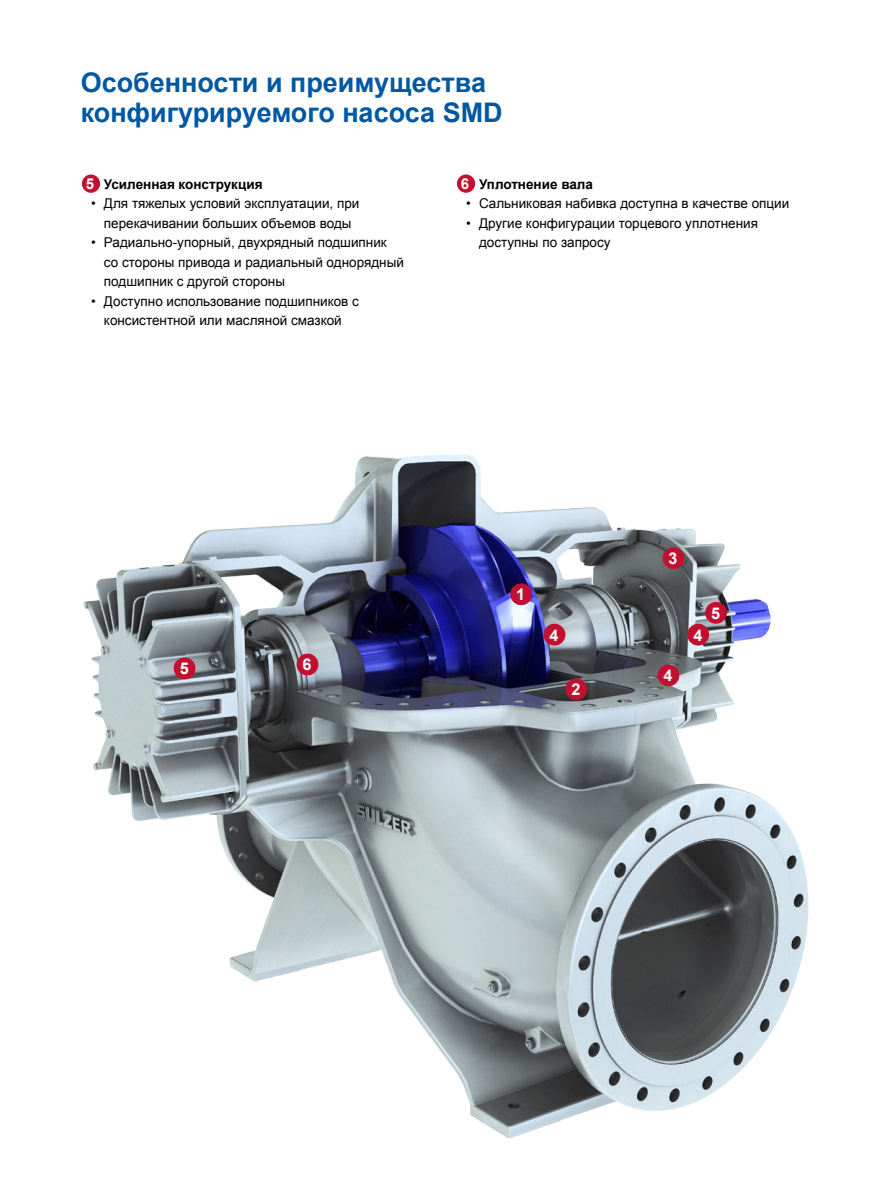
<style>
.page{position:relative;width:893px;height:1191px;background:#fff}
.page>*{position:absolute;margin:0;border:0;box-sizing:border-box;transform-origin:0 0}
.t1{font:700 27px/30px "Arial";color:#0058a2}
.t2{font:700 16.2px "Arial";color:#fff}
.t3{font:700 15px "Arial";color:#fff}
.t4{font:13.5px/19.5px "Arial";color:#000;text-align:center}
.t5{font:700 13.5px "Arial";color:#000}
</style>
<div class="page">
<img style="left:83px;top:455px;width:726px;height:684px">
<div style="left:82px;top:174px;width:18px;height:19px;background:#c21130;border-radius:50%"></div>
<div style="left:457px;top:174px;width:18px;height:19px;background:#c21130;border-radius:50%"></div>
<div style="left:510px;top:583px;width:22px;height:22px;background:#c21130;border-radius:50%"></div>
<div style="left:565px;top:678px;width:22px;height:22px;background:#c21130;border-radius:50%"></div>
<div style="left:663px;top:547px;width:21px;height:22px;background:#c21130;border-radius:50%"></div>
<div style="left:687px;top:624px;width:22px;height:21px;background:#c21130;border-radius:50%"></div>
<div style="left:657px;top:664px;width:22px;height:22px;background:#c21130;border-radius:50%"></div>
<div style="left:544px;top:624px;width:21px;height:21px;background:#c21130;border-radius:50%"></div>
<div style="left:297px;top:653px;width:21px;height:22px;background:#c21130;border-radius:50%"></div>
<div style="left:174px;top:657px;width:21px;height:22px;background:#c21130;border-radius:50%"></div>
<div style="left:705px;top:602px;width:22px;height:22px;background:#c21130;border-radius:50%"></div>
<p class="t1" style="left:81px;top:68px;width:423px">Особенности и преимущества конфигурируемого насоса SMD</p>
<p class="t3" style="left:461px;top:174px;width:10px">6</p>
<p class="t3" style="left:86px;top:174px;width:10px">5</p>
<p class="t5" style="left:466px;top:175px;width:128px">• Уплотнение вала</p>
<p class="t4" style="left:466px;top:194px;width:325px">• Сальниковая набивка доступна в качестве опции</p>
<p class="t4" style="left:479px;top:214px;width:281px;text-align:left;text-indent:-13px">• Другие конфигурации торцевого уплотнения доступны по запросу</p>
<p class="t5" style="left:91px;top:175px;width:173px">• Усиленная конструкция</p>
<p class="t4" style="left:91px;top:194px;width:270px">• Для тяжелых условий эксплуатации, при перекачивании больших объемов воды</p>
<p class="t4" style="left:104px;top:233px;width:301px;text-align:left;text-indent:-13px">• Радиально-упорный, двухрядный подшипник со стороны привода и радиальный однорядный подшипник с другой стороны</p>
<p class="t4" style="left:91px;top:292px;width:269px">• Доступно использование подшипников с консистентной или масляной смазкой</p>
<p class="t2" style="left:180px;top:657px;width:11px">5</p>
<p class="t2" style="left:303px;top:654px;width:11px">6</p>
<p class="t2" style="left:516px;top:583px;width:11px">1</p>
<p class="t2" style="left:550px;top:624px;width:11px">4</p>
<p class="t2" style="left:571px;top:678px;width:11px">2</p>
<p class="t2" style="left:669px;top:547px;width:11px">3</p>
<p class="t2" style="left:663px;top:665px;width:11px">4</p>
<p class="t2" style="left:693px;top:624px;width:11px">4</p>
<p class="t2" style="left:711px;top:602px;width:11px">5</p>
</div>
